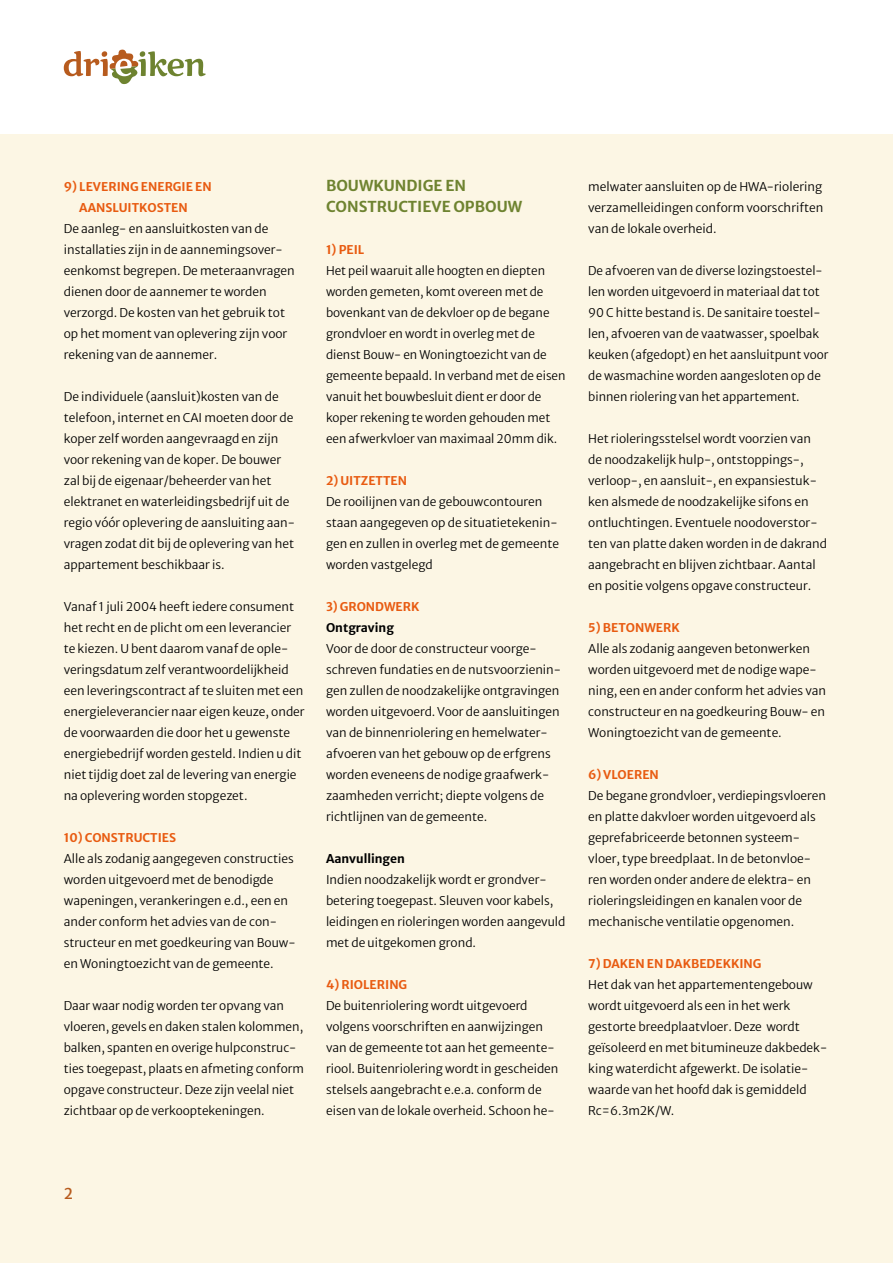
<style>
.page{position:relative;width:893px;height:1263px;background:#fff}
.page>*{position:absolute;margin:0;border:0;box-sizing:border-box;transform-origin:0 0}
.t1{font:700 15px/21px "Merriweather Sans";color:#6e8330}
.t2{font:15px "Merriweather Sans";color:#b75b1e}
.t3{font:12px/21px "Merriweather Sans";color:#000}
.t4{font:700 12px/21px "Merriweather Sans";color:#e85b11}
.t5{font:700 12px "Merriweather Sans";color:#000}
</style>
<div class="page">
<div style="left:0;top:134px;width:893px;height:1129px;background:#fcf6e4"></div>
<svg style="left:64px;top:49px;width:142px;height:35px"></svg>
<p class="t4" style="left:79px;top:175px;width:134px;text-indent:-15px">9) LEVERING ENERGIE EN<br>AANSLUITKOSTEN</p>
<p class="t3" style="left:64px;top:217px;width:232px">De aanleg- en aansluitkosten van de installaties zijn in de aannemingsover&shy;eenkomst begrepen. De meteraanvragen dienen door de aannemer te worden verzorgd. De kosten van het gebruik tot op het moment van oplevering zijn voor rekening van de aannemer.</p>
<p class="t3" style="left:64px;top:385px;width:233px">De individuele (aansluit)kosten van de telefoon, internet en CAI moeten door de koper zelf worden aangevraagd en zijn voor rekening van de koper. De bouwer zal bij de eigenaar/beheerder van het elektranet en waterleidingsbedrijf uit de regio vóór oplevering de aansluiting aan&shy;vragen zodat dit bij de oplevering van het appartement beschikbaar is.</p>
<p class="t3" style="left:64px;top:595px;width:242px">Vanaf 1 juli 2004 heeft iedere consument het recht en de plicht om een leverancier te kiezen. U bent daarom vanaf de ople&shy;veringsdatum zelf verantwoordelijkheid een leveringscontract af te sluiten met een energieleverancier naar eigen keuze, onder de voorwaarden die door het u gewenste energiebedrijf worden gesteld. Indien u dit niet tijdig doet zal de levering van energie na oplevering worden stopgezet.</p>
<p class="t4" style="left:64px;top:826px;width:114px">10) CONSTRUCTIES</p>
<p class="t3" style="left:64px;top:847px;width:232px">Alle als zodanig aangegeven constructies worden uitgevoerd met de benodigde wapeningen, verankeringen e.d., een en ander conform het advies van de con&shy;structeur en met goedkeuring van Bouw&shy;en Woningtoezicht van de gemeente.</p>
<p class="t3" style="left:64px;top:994px;width:242px">Daar waar nodig worden ter opvang van vloeren, gevels en daken stalen kolommen, balken, spanten en overige hulpconstruc&shy;ties toegepast, plaats en afmeting conform opgave constructeur. Deze zijn veelal niet zichtbaar op de verkooptekeningen.</p>
<p class="t1" style="left:326px;top:173px;width:198px">BOUWKUNDIGE EN<br>CONSTRUCTIEVE OPBOUW</p>
<p class="t4" style="left:326px;top:238px;width:40px">1) PEIL</p>
<p class="t3" style="left:326px;top:259px;width:241px">Het peil waaruit alle hoogten en diepten worden gemeten, komt overeen met de bovenkant van de dekvloer op de begane grondvloer en wordt in overleg met de dienst Bouw- en Woningtoezicht van de gemeente bepaald. In verband met de eisen vanuit het bouwbesluit dient er door de koper rekening te worden gehouden met een afwerkvloer van maximaal 20mm dik.</p>
<p class="t4" style="left:326px;top:469px;width:83px">2) UITZETTEN</p>
<p class="t3" style="left:326px;top:490px;width:235px">De rooilijnen van de gebouwcontouren staan aangegeven op de situatietekenin&shy;gen en zullen in overleg met de gemeente worden vastgelegd</p>
<p class="t4" style="left:326px;top:595px;width:95px">3) GRONDWERK</p>
<p class="t5" style="left:326px;top:617px;width:69px">Ontgraving</p>
<p class="t3" style="left:326px;top:637px;width:237px">Voor de door de constructeur voorge&shy;schreven fundaties en de nutsvoorzienin&shy;gen zullen de noodzakelijke ontgravingen worden uitgevoerd. Voor de aansluitingen van de binnenriolering en hemelwater&shy;afvoeren van het gebouw op de erfgrens worden eveneens de nodige graafwerk&shy;zaamheden verricht; diepte volgens de richtlijnen van de gemeente.</p>
<p class="t5" style="left:326px;top:848px;width:80px">Aanvullingen</p>
<p class="t3" style="left:326px;top:868px;width:241px">Indien noodzakelijk wordt er grondver&shy;betering toegepast. Sleuven voor kabels, leidingen en rioleringen worden aangevuld met de uitgekomen grond.</p>
<p class="t4" style="left:326px;top:973px;width:83px">4) RIOLERING</p>
<p class="t3" style="left:326px;top:994px;width:234px">De buitenriolering wordt uitgevoerd volgens voorschriften en aanwijzingen van de gemeente tot aan het gemeente&shy;riool. Buitenriolering wordt in gescheiden stelsels aangebracht e.e.a. conform de eisen van de lokale overheid. Schoon he-</p>
<p class="t3" style="left:588px;top:175px;width:237px;text-align:justify">melwater aansluiten op de HWA- riolering verzamelleidingen conform voorschriften van de lokale overheid.</p>
<p class="t3" style="left:588px;top:259px;width:242px">De afvoeren van de diverse lozingstoestel&shy;len worden uitgevoerd in materiaal dat tot 90 C hitte bestand is. De sanitaire toestel&shy;len, afvoeren van de vaatwasser, spoelbak keuken (afgedopt) en het aansluitpunt voor de wasmachine worden aangesloten op de binnen riolering van het appartement.</p>
<p class="t3" style="left:588px;top:427px;width:240px">Het rioleringsstelsel wordt voorzien van de noodzakelijk hulp-, ontstoppings-, verloop- , en aansluit- , en expansiestuk&shy;ken alsmede de noodzakelijke sifons en ontluchtingen. Eventuele noodoverstor&shy;ten van platte daken worden in de dakrand aangebracht en blijven zichtbaar. Aantal en positie volgens opgave constructeur.</p>
<p class="t4" style="left:588px;top:616px;width:93px">5) BETONWERK</p>
<p class="t3" style="left:588px;top:637px;width:239px">Alle als zodanig aangeven betonwerken worden uitgevoerd met de nodige wape&shy;ning, een en ander conform het advies van constructeur en na goedkeuring Bouw- en Woningtoezicht van de gemeente.</p>
<p class="t4" style="left:588px;top:763px;width:72px">6) VLOEREN</p>
<p class="t3" style="left:588px;top:784px;width:239px">De begane grondvloer, verdiepingsvloeren en platte dakvloer worden uitgevoerd als geprefabriceerde betonnen systeem&shy;vloer, type breedplaat. In de betonvloe&shy;ren worden onder andere de elektra- en rioleringsleidingen en kanalen voor de mechanische ventilatie opgenomen.</p>
<p class="t4" style="left:588px;top:952px;width:175px">7) DAKEN EN DAKBEDEKKING</p>
<p class="t3" style="left:588px;top:973px;width:241px">Het dak van het appartementengebouw wordt uitgevoerd als een in het werk gestorte breedplaatvloer. Deze wordt geïsoleerd en met bitumineuze dakbedek&shy;king waterdicht afgewerkt. De isolatie&shy;waarde van het hoofd dak is gemiddeld Rc=6.3m2K/W.</p>
<p class="t2" style="left:64px;top:1181px;width:11px">2</p>
</div>
